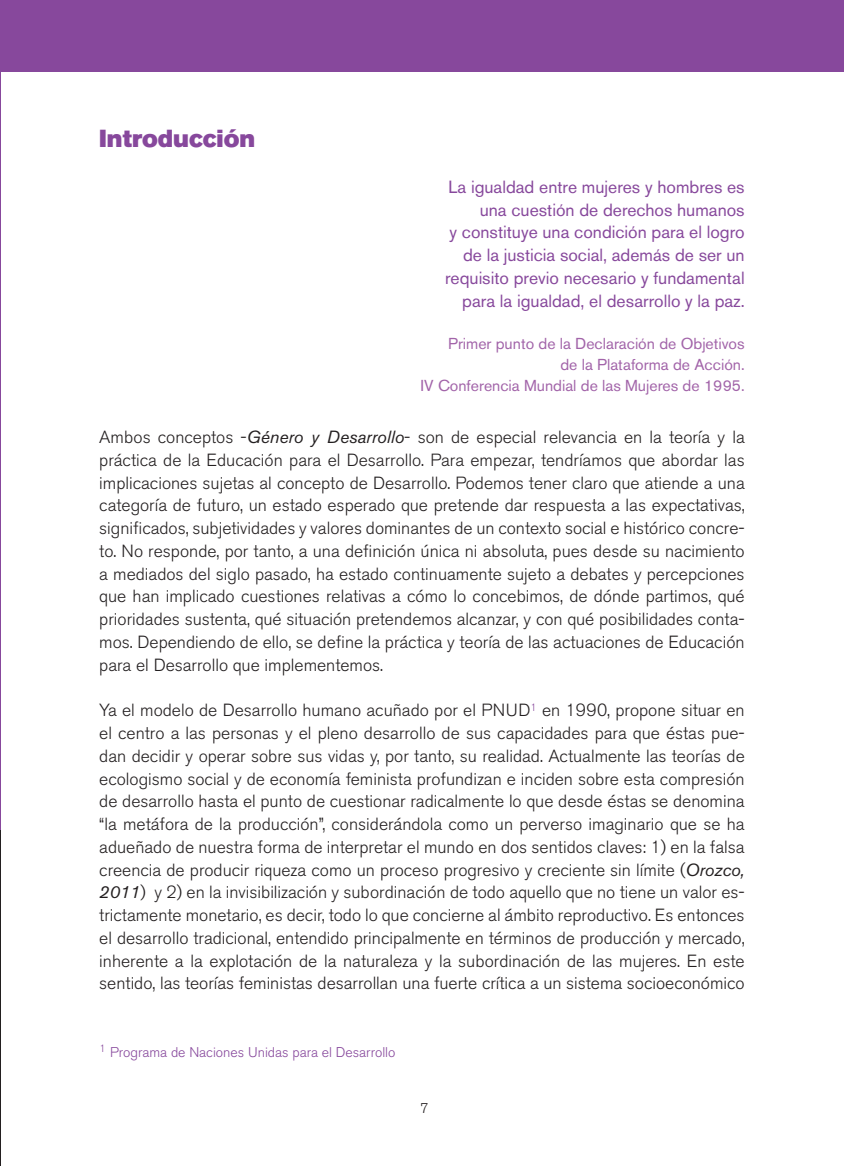
<style>
.page{position:relative;width:844px;height:1166px;background:#fff}
.page>*{position:absolute;margin:0;border:0;box-sizing:border-box;transform-origin:0 0}
.t1{font:24.5px "Akzidenz Grotesk BE Super";color:#87489c}
.t2{font:300 17.5px/22.8px "Akzidenz Grotesk BE";color:#231f20;text-align:justify}
.t3{font:17.5px/22.8px "Akzidenz Grotesk BE";color:#87489c;text-align:right}
.t4{font:15.75px/21px "Akzidenz Grotesk BE";color:#a264a9;text-align:right}
.t5{font:300 14px "Akzidenz Grotesk BE";color:#87489c}
.t6{font:300 14px "Akzidenz Grotesk BE";color:#231f20}
.s1{font-weight:400;font-style:italic}
</style>
<div class="page">
<div style="left:0;top:0;width:843px;height:71px;background:#87489c"></div>
<hr style="left:0;top:0;width:1px;height:1166px;background:#87489c">
<h1 class="t1" style="left:99px;top:125px;width:157px">Introducción</h1>
<p class="t3" style="left:445px;top:175px;width:301px">La igualdad entre mujeres y hombres es una cuestión de derechos humanos<br>y constituye una condición para el logro de la justicia social, además de ser un requisito previo necesario y fundamental para la igualdad, el desarrollo y la paz.</p>
<p class="t4" style="left:420px;top:333px;width:325px">Primer punto de la Declaración de Objetivos<br>de la Plataforma de Acción.<br>IV Conferencia Mundial de las Mujeres de 1995.</p>
<p class="t2" style="left:99px;top:426px;width:646px">Ambos conceptos -<span class="s1">Género y Desarrollo</span>- son de especial relevancia en la teoría y la práctica de la Educación para el Desarrollo. Para empezar, tendríamos que abordar las implicaciones sujetas al concepto de Desarrollo. Podemos tener claro que atiende a una categoría de futuro, un estado esperado que pretende dar respuesta a las expectativas, significados, subjetividades y valores dominantes de un contexto social e histórico concre&shy;to. No responde, por tanto, a una definición única ni absoluta, pues desde su nacimiento a mediados del siglo pasado, ha estado continuamente sujeto a debates y percepciones que han implicado cuestiones relativas a cómo lo concebimos, de dónde partimos, qué prioridades sustenta, qué situación pretendemos alcanzar, y con qué posibilidades conta&shy;mos. Dependiendo de ello, se define la práctica y teoría de las actuaciones de Educación para el Desarrollo que implementemos.</p>
<p class="t2" style="left:99px;top:699px;width:646px">Ya el modelo de Desarrollo humano acuñado por el PNUD<sup>1</sup> en 1990, propone situar en el centro a las personas y el pleno desarrollo de sus capacidades para que éstas pue&shy;dan decidir y operar sobre sus vidas y, por tanto, su realidad. Actualmente las teorías de ecologismo social y de economía feminista profundizan e inciden sobre esta compresión de desarrollo hasta el punto de cuestionar radicalmente lo que desde éstas se denomina “la metáfora de la producción”, considerándola como un perverso imaginario que se ha adueñado de nuestra forma de interpretar el mundo en dos sentidos claves: 1) en la falsa creencia de producir riqueza como un proceso progresivo y creciente sin límite (<span class="s1">Orozco, 2011</span>) y 2) en la invisibilización y subordinación de todo aquello que no tiene un valor es&shy;trictamente monetario, es decir, todo lo que concierne al ámbito reproductivo. Es entonces el desarrollo tradicional, entendido principalmente en términos de producción y mercado, inherente a la explotación de la naturaleza y la subordinación de las mujeres. En este sentido, las teorías feministas desarrollan una fuerte crítica a un sistema socioeconómico</p>
<p class="t5" style="left:99px;top:1044px;width:297px"><sup>1</sup> Programa de Naciones Unidas para el Desarrollo</p>
<p class="t6" style="left:420px;top:1100px;width:10px">7</p>
</div>
